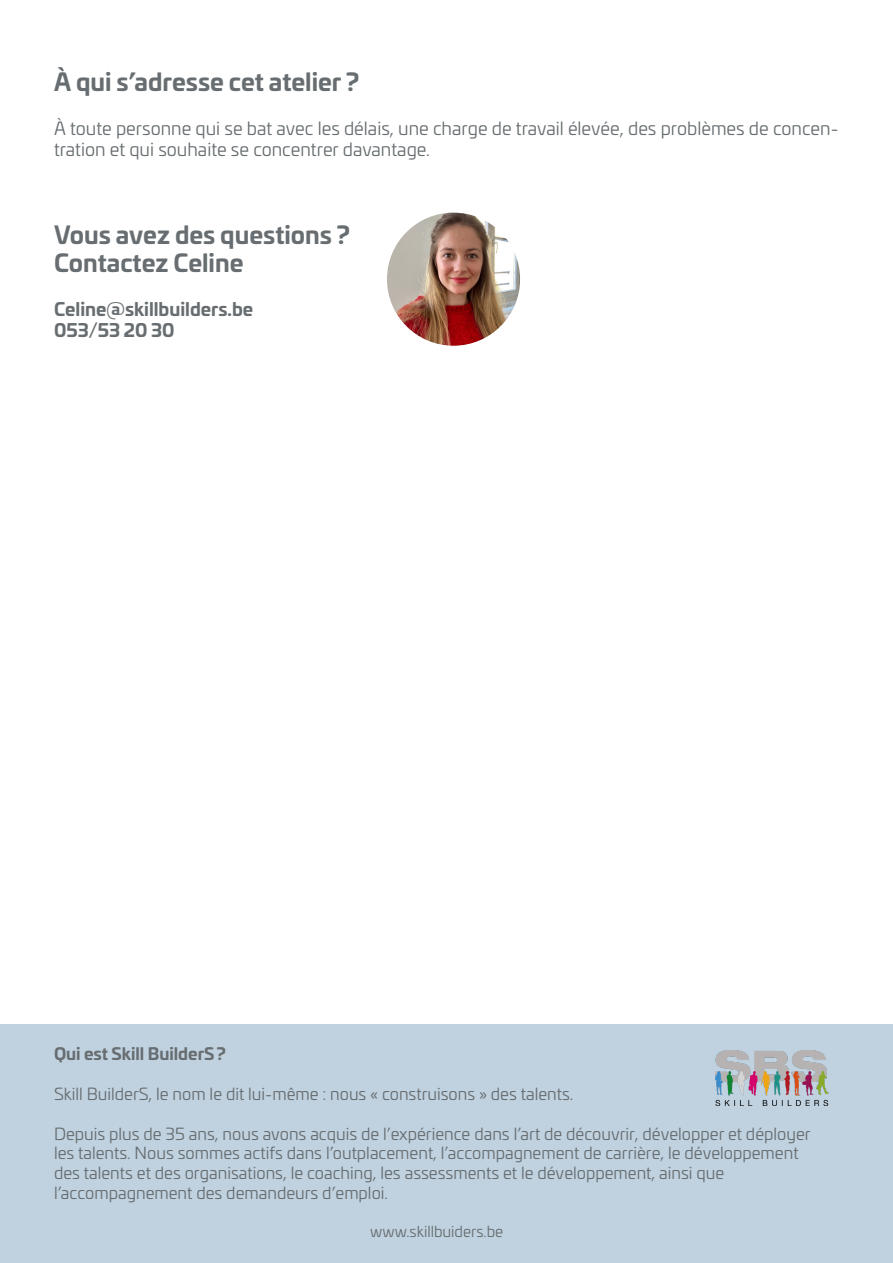
<style>
.page{position:relative;width:893px;height:1263px;background:#fff}
.page>*{position:absolute;margin:0;border:0;box-sizing:border-box;transform-origin:0 0}
.t1{font:700 24px "Univia Pro";color:#676d70}
.t2{font:18px/21.6px "Univia Pro";color:#676d70}
.t3{font:700 18px "Univia Pro";color:#676d70}
.t4{font:16.5px/19.8px "Univia Pro";color:#676d70}
.t5{font:700 16.5px "Univia Pro";color:#676d70}
.t6{font:15px "Univia Pro";color:#676d70}
</style>
<div class="page">
<img style="left:387px;top:213px;width:133px;height:133px;border-radius:67px">
<div style="left:0;top:1025px;width:893px;height:238px;background:#c0d2e0"></div>
<img style="left:715px;top:1050px;width:114px;height:56px">
<p class="t1" style="left:54px;top:63px;width:307px">À qui s’adresse cet atelier ?</p>
<p class="t2" style="left:54px;top:116px;width:786px">À toute personne qui se bat avec les délais, une charge de travail élevée, des problèmes de concen&shy;tration et qui souhaite se concentrer davantage.</p>
<p class="t1" style="left:54px;top:215px;width:298px">Vous avez des questions ?</p>
<p class="t1" style="left:54px;top:244px;width:191px">Contactez Celine</p>
<p class="t3" style="left:54px;top:294px;width:201px">Celine@skillbuilders.be</p>
<p class="t3" style="left:54px;top:316px;width:122px">053/53 20 30</p>
<p class="t5" style="left:54px;top:1041px;width:173px">Qui est Skill BuilderS?</p>
<p class="t4" style="left:54px;top:1083px;width:521px">Skill BuilderS, le nom le dit lui-même : nous « construisons » des talents.</p>
<p class="t4" style="left:54px;top:1123px;width:758px">Depuis plus de 35 ans, nous avons acquis de l’expérience dans l’art de découvrir, développer et déployer les talents. Nous sommes actifs dans l’outplacement, l’accompagnement de carrière, le développement des talents et des organisations, le coaching, les assessments et le développement, ainsi que l’accompagnement des demandeurs d’emploi.</p>
<p class="t6" style="left:370px;top:1220px;width:134px">www.skillbuiders.be</p>
</div>
